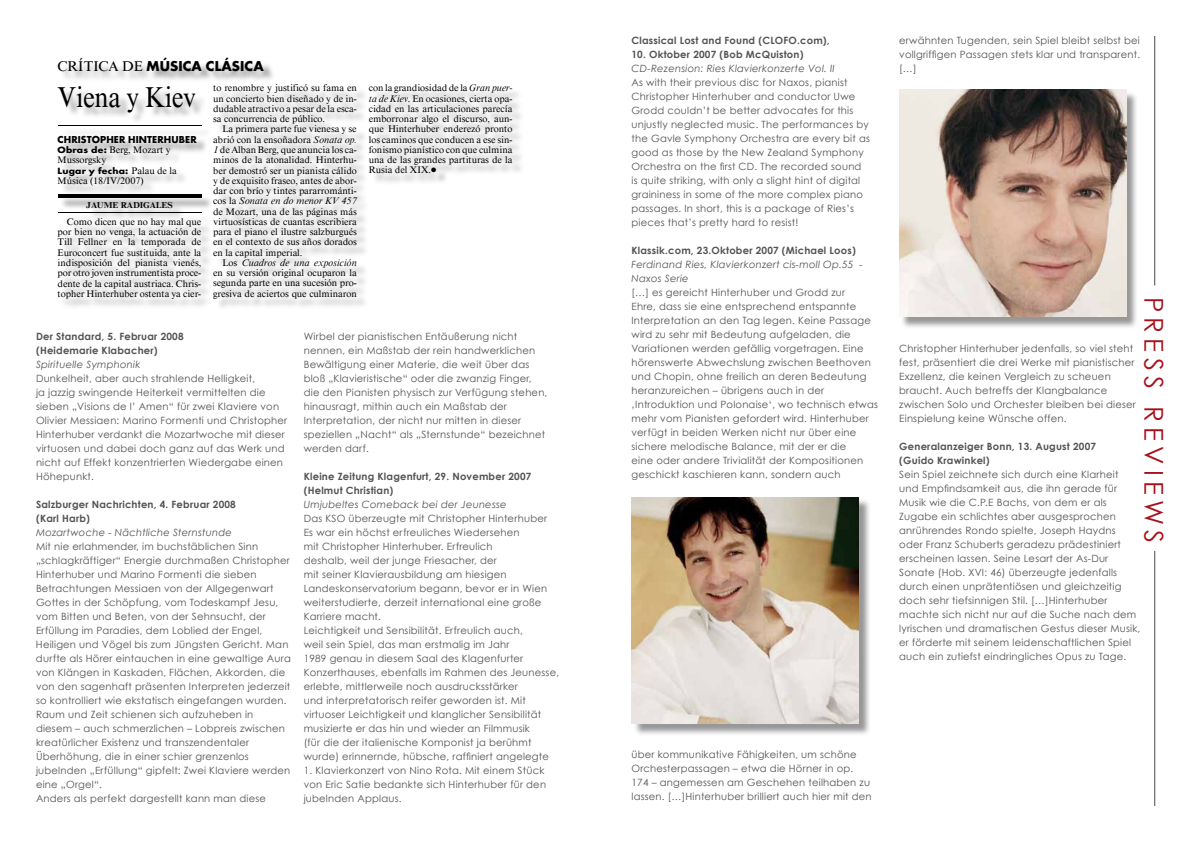
<style>
.page{position:relative;width:1191px;height:842px;background:#fff}
.page>*{position:absolute;margin:0;border:0;box-sizing:border-box;transform-origin:0 0}
.t1{font:27.9px "AI Times Square";letter-spacing:-.02em;color:#000;scale:.88 1}
.t2{font:26px "Century Gothic";letter-spacing:.2em;color:#a6111b}
.t3{font:13.2px "Futura BBA";letter-spacing:.01em;color:#000}
.t4{font:10px/14px "Century Gothic";letter-spacing:.02em;color:#535355}
.t5{font:700 10px/14px "Century Gothic";letter-spacing:.02em;color:#535355}
.t6{font:italic 10px/14px "Century Gothic";letter-spacing:.02em;color:#535355}
.t7{font:9.3px/10.3px "AI Times Square";letter-spacing:-.01em;color:#000;text-align:justify}
.t8{font:9.3px "Futura BBA";letter-spacing:.01em;color:#000}
.t9{font:8.3px "Futura BBA";letter-spacing:.02em;color:#000;scale:1.12 1}
.t10{font:700 8.3px "AI Times Square";letter-spacing:-.01em;color:#000}
.s1{font-family:"AI Times Square";font-size:13.7px}
.s2{font-family:"Futura BBA";font-size:8.3px}
.s3{font-family:"AI Times Square";font-size:9.3px}
.s4{font-style:italic}
.s5{font-family:"Univ News Comm Pi"}
</style>
<div class="page">
<hr style="left:1154px;top:551px;width:1px;height:255px;background:#48494b">
<hr style="left:1154px;top:36px;width:1px;height:249px;background:#48494b">
<div style="left:59px;top:59px;width:465px;height:251px;background:#535355;opacity:.6"></div>
<hr style="left:58px;top:126px;width:143px;height:1px;background:#000">
<hr style="left:58px;top:194px;width:143px;height:4px;background:#000">
<hr style="left:58px;top:212px;width:143px;height:1px;background:#000">
<div style="left:900px;top:91px;width:238px;height:238px;background:#535355;opacity:.6"></div>
<img style="left:899px;top:90px;width:227px;height:227px">
<div style="left:633px;top:499px;width:237px;height:237px;background:#535355;opacity:.6"></div>
<img style="left:631px;top:497px;width:227px;height:227px">
<h3 class="t3" style="left:58px;top:57px;width:207px"><span class="s1">CRÍTICA DE</span> MÚSICA CLÁSICA</h3>
<h1 class="t1" style="left:58px;top:80px;width:159px">Viena y Kiev</h1>
<p class="t8" style="left:58px;top:133px;width:140px">CHRISTOPHER HINTERHUBER</p>
<p class="t7" style="left:58px;top:145px;width:115px"><span class="s2">Obras de:</span> Berg, Mozart y<br>Mussorgsky</p>
<p class="t9" style="left:58px;top:165px;width:108px">Lugar y fecha: <span class="s3">Palau de la</span></p>
<p class="t7" style="left:58px;top:176px;width:88px">Música (18/IV/2007)</p>
<p class="t10" style="left:86px;top:200px;width:88px">JAUME RADIGALES</p>
<p class="t7" style="left:58px;top:217px;width:145px;text-indent:9px">Como dicen que no hay mal que por bien no venga, la actuación de Till Fellner en la temporada de Euroconcert fue sustituida, ante la indisposición del pianista vienés, por otro joven instrumentista proce&shy;dente de la capital austriaca. Chris&shy;topher Hinterhuber ostenta ya cier-</p>
<p class="t7" style="left:213px;top:83px;width:145px">to renombre y justificó su fama en un concierto bien diseñado y de in&shy;dudable atractivo a pesar de la esca&shy;sa concurrencia de público.</p>
<p class="t7" style="left:213px;top:124px;width:145px;text-indent:9px">La primera parte fue vienesa y se abrió con la ensoñadora <span class="s4">Sonata op.<br>1</span> de Alban Berg, que anuncia los ca&shy;minos de la atonalidad. Hinterhu&shy;ber demostró ser un pianista cálido y de exquisito fraseo, antes de abor&shy;dar con brío y tintes pararrománti&shy;cos la <span class="s4">Sonata en do menor KV 457 </span>de Mozart, una de las páginas más virtuosísticas de cuantas escribiera para el piano el ilustre salzburgués en el contexto de sus años dorados en la capital imperial.</p>
<p class="t7" style="left:213px;top:258px;width:145px;text-indent:9px">Los <span class="s4">Cuadros de una exposición </span>en su versión original ocuparon la segunda parte en una sucesión pro&shy;gresiva de aciertos que culminaron</p>
<p class="t7" style="left:369px;top:83px;width:145px">con la grandiosidad de la <span class="s4">Gran puer&shy;ta de Kiev</span>. En ocasiones, cierta opa&shy;cidad en las articulaciones parecía emborronar algo el discurso, aun&shy;que Hinterhuber enderezó pronto los caminos que conducen a ese sin&shy;fonismo pianístico con que culmina una de las grandes partituras de la Rusia del XIX.<span class="s5">c</span></p>
<p class="t5" style="left:36px;top:329px;width:149px">Der Standard, 5. Februar 2008 (Heidemarie Klabacher)</p>
<p class="t6" style="left:36px;top:358px;width:106px">Spirituelle Symphonik</p>
<p class="t4" style="left:36px;top:372px;width:253px">Dunkelheit, aber auch strahlende Helligkeit,<br>ja jazzig swingende H eiterkeit vermittelten die sieben „Visions de l’ Amen“ für zwei Klaviere von Olivier Messiaen: Marino Formenti und Christopher H interhuber verdankt die Mozartwoche mit dieser virtuosen und dabei doch ganz auf das Werk und nicht auf Effekt konzentrierten Wiedergabe einen Höhepunkt.</p>
<p class="t5" style="left:36px;top:498px;width:201px">Salzburger Nachrichten, 4. Februar 2008 (Karl Harb)</p>
<p class="t6" style="left:36px;top:526px;width:197px">Mozartwoche - Nächtliche Sternstunde</p>
<p class="t4" style="left:36px;top:540px;width:256px">Mit nie erlahmender, im buchstäblichen Sinn „schlagkräftiger“ Energie durchmaßen Christopher Hinterhuber und Marino Formenti die sieben Betrachtungen Messiaen von der Allgegenwart Gottes in der Schöpfung, vom Todeskampf Jesu, vom Bitten und Beten, von der Sehnsucht, der Erfüllung im Paradies, dem Loblied der Engel, Heiligen und Vögel bis zum Jüngsten Gericht. Man durfte als Hörer eintauchen in eine gewaltige Aura von Klängen in Kaskaden, Flächen, Akkorden, die von den sagenhaft präsenten Interpreten jederzeit so kontrolliert wie ekstatisch eingefangen wurden.<br>Raum und Zeit schienen sich aufzuheben in diesem – auch schmerzlichen – Lobpreis zwischen kreatürlicher Existenz und transzendentaler Überhöhung, die in einer schier grenzenlos jubelnden „Erfüllung“ gipfelt: Zwei Klaviere werden eine „Orgel“.<br>Anders als perfekt dargestellt kann man diese</p>
<p class="t4" style="left:304px;top:330px;width:245px">Wirbel der pianistischen Entäußerung nicht nennen, ein Maßstab der rein handwerklichen Bewältigung einer Materie, die weit über das bloß „Klavieristische“ oder die zwanzig Finger, die den Pianisten physisch zur Verfügung stehen, hinausragt, mithin auch ein Maßstab der Interpretation, der nicht nur mitten in dieser speziellen „Nacht“ als „Sternstunde“ bezeichnet werden darf.</p>
<p class="t5" style="left:304px;top:470px;width:229px">Kleine Zeitung Klagenfurt, 29. November 2007 (Helmut Christian)</p>
<p class="t6" style="left:304px;top:498px;width:204px">Umjubeltes Comeback bei der Jeunesse</p>
<p class="t4" style="left:304px;top:512px;width:257px">Das KSO überzeugte mit Christopher Hinterhuber Es war ein höchst erfreuliches Wiedersehen<br>mit Christopher H interhuber. Erfreulich<br>deshalb, weil der junge Friesacher, der<br>mit seiner Klavierausbildung am hiesigen Landeskonservatorium begann, bevor er in Wien weiterstudierte, derzeit international eine große Karriere macht.<br>Leichtigkeit und Sensibilität. Erfreulich auch,<br>weil sein Spiel, das man erstmalig im Jahr<br>1989 genau in diesem Saal des Klagenfurter Konzerthauses, ebenfalls im Rahmen des Jeunesse, erlebte, mittlerweile noch ausdrucksstärker<br>und interpretatorisch reifer geworden ist. Mit virtuoser Leichtigkeit und klanglicher Sensibilität musizierte er das hin und wieder an Filmmusik<br>(für die der italienische Komponist ja berühmt wurde) erinnernde, hübsche, raffiniert angelegte</p>
<p class="t4" style="left:304px;top:764px;width:244px">1. Klavierkonzert von N ino Rota. Mit einem Stück von Eric Satie bedankte sich H interhuber für den jubelnden Applaus.</p>
<p class="t5" style="left:631px;top:33px;width:200px">Classical Lost and Found (CLOFO.com),</p>
<p class="t5" style="left:631px;top:47px;width:174px">10. Oktober 2007 (Bob McQuiston)</p>
<p class="t6" style="left:631px;top:61px;width:205px">CD-Rezension: Ries Klavierkonzerte Vol. II</p>
<p class="t4" style="left:631px;top:75px;width:240px">As with their previous disc for N axos, pianist Christopher Hinterhuber and conductor Uwe Grodd couldn’t be better advocates for this unjustly neglected music. The performances by the Gavle Symphony Orchestra are every bit as good as those by the N ew Zealand Symphony Orchestra on the first CD. The recorded sound is quite striking, with only a slight hint of digital graininess in some of the more complex piano passages. In short, this is a package of Ries’s pieces that’s pretty hard to resist!</p>
<p class="t5" style="left:631px;top:243px;width:226px">Klassik.com, 23.Oktober 2007 (Michael Loos)</p>
<p class="t6" style="left:631px;top:257px;width:233px">Ferdinand Ries, Klavierkonzert cis-moll Op.55 -<br>Naxos Serie</p>
<p class="t4" style="left:631px;top:285px;width:248px">[…] es gereicht Hinterhuber und Grodd zur<br>Ehre, dass sie eine entsprechend entspannte Interpretation an den Tag legen. Keine Passage wird zu sehr mit Bedeutung aufgeladen, die Variationen werden gefällig vorgetragen. Eine hörenswerte Abwechslung zwischen Beethoven und Chopin, ohne freilich an deren Bedeutung heranzureichen – übrigens auch in der ‚Introduktion und Polonaise‘, wo technisch etwas mehr vom Pianisten gefordert wird. H interhuber verfügt in beiden Werken nicht nur über eine sichere melodische Balance, mit der er die<br>eine oder andere Trivialität der Kompositionen geschickt kaschieren kann, sondern auch</p>
<p class="t4" style="left:899px;top:33px;width:242px;text-align:justify">erwähnten Tugenden, sein Spiel bleibt selbst bei vollgriffigen Passagen stets klar und transparent. […]</p>
<h2 class="t2" style="left:1169px;top:297px;width:248px;rotate:90deg">P ress rev iews</h2>
<p class="t4" style="left:899px;top:341px;width:238px">Christopher Hinterhuber jedenfalls, so viel steht fest, präsentiert die drei Werke mit pianistischer Exzellenz, die keinen Vergleich zu scheuen braucht. Auch betreffs der Klangbalance zwischen Solo und Orchester bleiben bei dieser Einspielung keine Wünsche offen.</p>
<p class="t5" style="left:899px;top:439px;width:198px">Generalanzeiger Bonn, 13. August 2007 (Guido Krawinkel)</p>
<p class="t4" style="left:899px;top:467px;width:242px">Sein Spiel zeichnete sich durch eine Klarheit und Empfindsamkeit aus, die ihn gerade für Musik wie die C.P.E Bachs, von dem er als Zugabe ein schlichtes aber ausgesprochen anrührendes Rondo spielte, Joseph Haydns oder Franz Schuberts geradezu prädestiniert erscheinen lassen. Seine Lesart der As-Dur Sonate (Hob. XVI: 46) überzeugte jedenfalls durch einen unprätentiösen und gleichzeitig doch sehr tiefsinnigen Stil. […]Hinterhuber machte sich nicht nur auf die Suche nach dem lyrischen und dramatischen Gestus dieser Musik, er förderte mit seinem leidenschaftlichen Spiel auch ein zutiefst eindringliches Opus zu Tage.</p>
<p class="t4" style="left:631px;top:747px;width:242px">über kommunikative Fähigkeiten, um schöne Orchesterpassagen – etwa die H örner in op.<br>174 – angemessen am Geschehen teilhaben zu lassen. […]Hinterhuber brilliert auch hier mit den</p>
</div>
